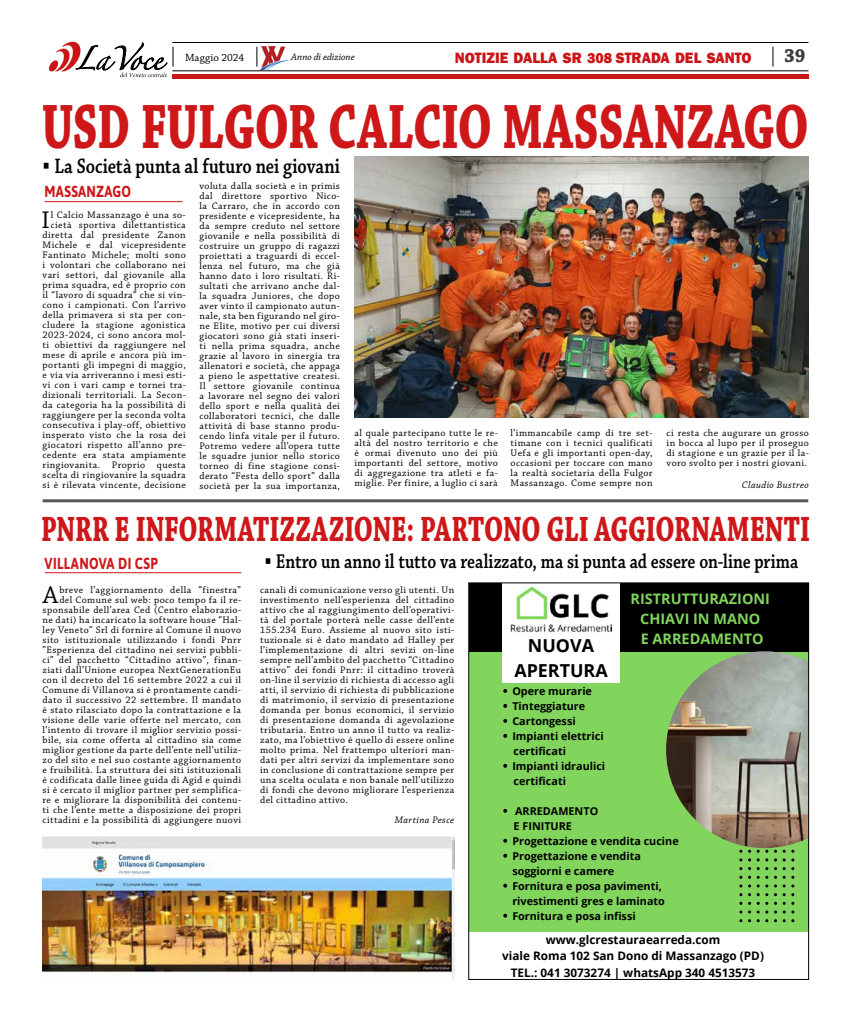
<style>
.page{position:relative;width:851px;height:1021px;background:#fff}
.page>*{position:absolute;margin:0;border:0;box-sizing:border-box;transform-origin:0 0}
.t1{font:700 66px "Chaparral Pro";letter-spacing:-.005em;color:#cd1719;scale:.71 1}
.t2{font:700 37px "Chaparral Pro";letter-spacing:-.005em;color:#cd1719;scale:.71 1}
.t3{font:25.4px "Chaparral Pro";color:#000}
.t4{font:600 22px "Chaparral Pro";letter-spacing:.005em;color:#000;scale:.81 1}
.t5{font:600 21px "Chaparral Pro";color:#000;scale:.81 1}
.t6{font:700 20px "Chaparral Pro";color:#3c3c3b;scale:.95 1}
.t7{font:700 17.9px/24.8px "Open Sans";color:#000;text-align:center}
.t8{font:700 16px "Asap";letter-spacing:.025em;color:#cd1719;scale:.82 1}
.t9{font:800 15.4px "Franklin Gothic";letter-spacing:-.005em;color:#ca1517;scale:.95 1}
.t10{font:700 14.4px/20.1px "Open Sans";color:#81d55c;text-align:center}
.t11{font:700 11.7px/16.4px "Open Sans";color:#000;text-align:center}
.t12{font:11px "Chaparral Pro";color:#000}
.t13{font:700 10.8px/15px "Open Sans";color:#000}
.t14{font:10px/10px "Chaparral Pro";letter-spacing:.04em;color:#000;text-align:justify}
.t15{font:italic 10px "Chaparral Pro";letter-spacing:.04em;color:#000}
.t16{font:italic 10px "Chaparral Pro";color:#000}
.s1{font-size:15px}
.s2{font-family:"Arial";font-weight:700}
</style>
<div class="page">
<div style="left:172px;top:74px;width:636px;height:5px;background:#ca1517"></div>
<hr style="left:172px;top:42px;width:636px;height:1px;background:#000">
<svg style="left:772px;top:47px;width:1px;height:19px"></svg>
<svg style="left:49px;top:41px;width:125px;height:36px"></svg>
<hr style="left:172px;top:70px;width:636px;height:1px;background:#000">
<svg style="left:256px;top:46px;width:35px;height:24px"></svg>
<hr style="left:45px;top:201px;width:137px;height:1px;background:#cd1719">
<hr style="left:45px;top:572px;width:196px;height:1px;background:#cd1719">
<div style="left:468px;top:583px;width:340px;height:396px;background:#81d55c"></div>
<div style="left:468px;top:583px;width:340px;height:68px;background:#000"></div>
<div style="left:502px;top:583px;width:117px;height:99px;background:#fff"></div>
<svg style="left:739px;top:893px;width:3px;height:11px"></svg>
<svg style="left:739px;top:867px;width:3px;height:11px"></svg>
<svg style="left:748px;top:919px;width:11px;height:3px"></svg>
<svg style="left:748px;top:910px;width:11px;height:3px"></svg>
<svg style="left:748px;top:893px;width:11px;height:11px"></svg>
<svg style="left:748px;top:884px;width:11px;height:3px"></svg>
<svg style="left:748px;top:867px;width:11px;height:11px"></svg>
<svg style="left:765px;top:919px;width:20px;height:3px"></svg>
<svg style="left:765px;top:910px;width:20px;height:3px"></svg>
<svg style="left:765px;top:893px;width:20px;height:11px"></svg>
<svg style="left:765px;top:884px;width:20px;height:3px"></svg>
<svg style="left:765px;top:867px;width:20px;height:11px"></svg>
<svg style="left:791px;top:893px;width:3px;height:11px"></svg>
<svg style="left:791px;top:867px;width:3px;height:11px"></svg>
<svg style="left:748px;top:858px;width:11px;height:3px"></svg>
<svg style="left:748px;top:849px;width:11px;height:3px"></svg>
<svg style="left:765px;top:858px;width:20px;height:3px"></svg>
<svg style="left:765px;top:848px;width:20px;height:4px"></svg>
<img style="left:666px;top:651px;width:140px;height:197px">
<img style="left:510px;top:586px;width:101px;height:47px">
<svg style="left:503px;top:689px;width:4px;height:4px"></svg>
<svg style="left:503px;top:704px;width:4px;height:3px"></svg>
<svg style="left:503px;top:719px;width:4px;height:3px"></svg>
<svg style="left:503px;top:734px;width:4px;height:3px"></svg>
<svg style="left:503px;top:764px;width:4px;height:3px"></svg>
<svg style="left:503px;top:808px;width:4px;height:4px"></svg>
<svg style="left:503px;top:838px;width:4px;height:4px"></svg>
<svg style="left:503px;top:853px;width:4px;height:4px"></svg>
<svg style="left:503px;top:883px;width:4px;height:4px"></svg>
<svg style="left:503px;top:913px;width:4px;height:4px"></svg>
<div style="left:468px;top:932px;width:340px;height:47px;background:#fff"></div>
<img style="left:354px;top:156px;width:454px;height:261px">
<hr style="left:43px;top:499px;width:765px;height:3px;background:#575756">
<img style="left:43px;top:836px;width:412px;height:143px">
<p class="t12" style="left:185px;top:52px;width:61px">Maggio 2024</p>
<p class="t16" style="left:291px;top:51px;width:65px">Anno di edizione</p>
<h3 class="t6" style="left:784px;top:44px;width:24px">39</h3>
<h3 class="t9" style="left:455px;top:48px;width:313px">NOTIZIE DALLA SR <span class="s1">308</span> STRADA DEL SANTO</h3>
<h1 class="t1" style="left:42px;top:88px;width:1081px">USD FULGOR CALCIO MASSANZAGO</h1>
<h3 class="t4" style="left:43px;top:153px;width:368px"><span class="s2">▪</span> La Società punta al futuro nei giovani</h3>
<h3 class="t8" style="left:45px;top:181px;width:107px">MASSANZAGO</h3>
<p class="t14" style="left:43px;top:210px;width:145px;text-align:right">l Calcio Massanzago è una so&shy;cietà sportiva dilettantistica diretta dal presidente Zanon<br>Michele e dal vicepresidente<br>Fantinato Michele; molti sono i volontari che collaborano nei vari settori, dal giovanile alla prima squadra, ed è proprio con il “lavoro di squadra” che si vin&shy;cono i campionati. Con l’arrivo della primavera si sta per con&shy;cludere la stagione agonistica<br>2023-2024, ci sono ancora mol&shy;ti obiettivi da raggiungere nel mese di aprile e ancora più im&shy;portanti gli impegni di maggio, e via via arriveranno i mesi esti&shy;vi con i vari camp e tornei tra&shy;dizionali territoriali. La Secon&shy;da categoria ha la possibilità di raggiungere per la seconda volta consecutiva i play-off, obiettivo insperato visto che la rosa dei giocatori rispetto all’anno pre&shy;cedente era stata ampiamente ringiovanita. Proprio questa scelta di ringiovanire la squadra si è rilevata vincente, decisione</p>
<h3 class="t3" style="left:41px;top:205px;width:10px">I</h3>
<p class="t14" style="left:199px;top:181px;width:142px">voluta dalla società e in primis dal direttore sportivo Nico&shy;la Carraro, che in accordo con presidente e vicepresidente, ha da sempre creduto nel settore giovanile e nella possibilità di costruire un gruppo di ragazzi proiettati a traguardi di eccel&shy;lenza nel futuro, ma che già hanno dato i loro risultati. Ri&shy;sultati che arrivano anche dal&shy;la squadra Juniores, che dopo aver vinto il campionato autun&shy;nale, sta ben figurando nel giro&shy;ne Elite, motivo per cui diversi giocatori sono già stati inseri&shy;ti nella prima squadra, anche grazie al lavoro in sinergia tra allenatori e società, che appaga a pieno le aspettative createsi.<br>Il settore giovanile continua a lavorare nel segno dei valori dello sport e nella qualità dei collaboratori tecnici, che dalle attività di base stanno produ&shy;cendo linfa vitale per il futuro.<br>Potremo vedere all’opera tutte le squadre junior nello storico torneo di fine stagione consi&shy;derato “Festa dello sport” dalla società per la sua importanza,</p>
<p class="t14" style="left:354px;top:428px;width:145px">al quale partecipano tutte le re&shy;altà del nostro territorio e che è ormai divenuto uno dei più importanti del settore, motivo di aggregazione tra atleti e fa&shy;miglie. Per finire, a luglio ci sarà</p>
<p class="t14" style="left:510px;top:428px;width:143px">l’immancabile camp di tre set&shy;timane con i tecnici qualificati Uefa e gli importanti open-day, occasioni per toccare con mano la realtà societaria della Fulgor Massanzago. Come sempre non</p>
<p class="t14" style="left:666px;top:428px;width:144px">ci resta che augurare un grosso in bocca al lupo per il proseguo di stagione e un grazie per il la&shy;voro svolto per i nostri giovani.</p>
<p class="t15" style="left:741px;top:479px;width:68px">Claudio Bustreo</p>
<h2 class="t2" style="left:41px;top:507px;width:1084px">PNRR E INFORMATIZZAZIONE: PARTONO GLI AGGIORNAMENTI</h2>
<h3 class="t8" style="left:45px;top:552px;width:140px">VILLANOVA DI CSP</h3>
<h3 class="t5" style="left:265px;top:549px;width:659px"><span class="s2">▪</span> Entro un anno il tutto va realizzato, ma si punta ad essere on-line prima</h3>
<p class="t14" style="left:43px;top:585px;width:200px;text-align:right">breve l’aggiornamento della “finestra”<br>del Comune sul web: poco tempo fa il re&shy;sponsabile dell’area Ced (Centro elaborazio&shy;ne dati) ha incaricato la software house “Hal&shy;ley Veneto” Srl di fornire al Comune il nuovo sito istituzionale utilizzando i fondi Pnrr ”Esperienza del cittadino nei servizi pubbli&shy;ci” del pacchetto “Cittadino attivo”, finan&shy;ziati dall’Unione europea NextGenerationEu con il decreto del 16 settembre 2022 a cui il Comune di Villanova si è prontamente candi&shy;dato il successivo 22 settembre. Il mandato è stato rilasciato dopo la contrattazione e la visione delle varie offerte nel mercato, con l’intento di trovare il miglior servizio possi&shy;bile, sia come offerta al cittadino sia come miglior gestione da parte dell’ente nell’utiliz&shy;zo del sito e nel suo costante aggiornamento e fruibilità. La struttura dei siti istituzionali è codificata dalle linee guida di Agid e quindi si è cercato il miglior partner per semplifica&shy;re e migliorare la disponibilità dei contenu&shy;ti che l’ente mette a disposizione dei propri cittadini e la possibilità di aggiungere nuovi</p>
<h3 class="t3" style="left:43px;top:581px;width:17px">A</h3>
<p class="t14" style="left:260px;top:585px;width:196px">canali di comunicazione verso gli utenti. Un investimento nell’esperienza del cittadino attivo che al raggiungimento dell’operativi&shy;tà del portale porterà nelle casse dell’ente 155.234 Euro. Assieme al nuovo sito isti&shy;tuzionale si è dato mandato ad Halley per l’implementazione di altri sevizi on-line sempre nell’ambito del pacchetto “Cittadino attivo” dei fondi Pnrr: il cittadino troverà on-line il servizio di richiesta di accesso agli atti, il servizio di richiesta di pubblicazione di matrimonio, il servizio di presentazione domanda per bonus economici, il servizio di presentazione domanda di agevolazione tributaria. Entro un anno il tutto va realiz&shy;zato, ma l’obiettivo è quello di essere online molto prima. Nel frattempo ulteriori man&shy;dati per altri servizi da implementare sono in conclusione di contrattazione sempre per una scelta oculata e non banale nell’utilizzo di fondi che devono migliorare l’esperienza del cittadino attivo.</p>
<p class="t15" style="left:394px;top:814px;width:61px">Martina Pesce</p>
<h3 class="t10" style="left:630px;top:588px;width:141px">RISTRUTTURAZIONI<br>CHIAVI IN MANO<br>E ARREDAMENTO</h3>
<h3 class="t7" style="left:514px;top:632px;width:95px">NUOVA<br>APERTURA</h3>
<p class="t13" style="left:512px;top:683px;width:94px">Opere murarie<br>Tinteggiature<br>Cartongessi<br>Impianti elettrici certificati<br>Impianti idraulici certificati</p>
<p class="t13" style="left:512px;top:803px;width:168px">ARREDAMENTO<br>E FINITURE<br>Progettazione e vendita cucine<br>Progettazione e vendita soggiorni e camere<br>Fornitura e posa pavimenti, rivestimenti gres e laminato<br>Fornitura e posa infissi</p>
<p class="t11" style="left:502px;top:931px;width:263px">www.glcrestauraearreda.com<br>viale Roma 102 San Dono di Massanzago (PD)<br>TEL.: 041 3073274 | whatsApp 340 4513573</p>
</div>
